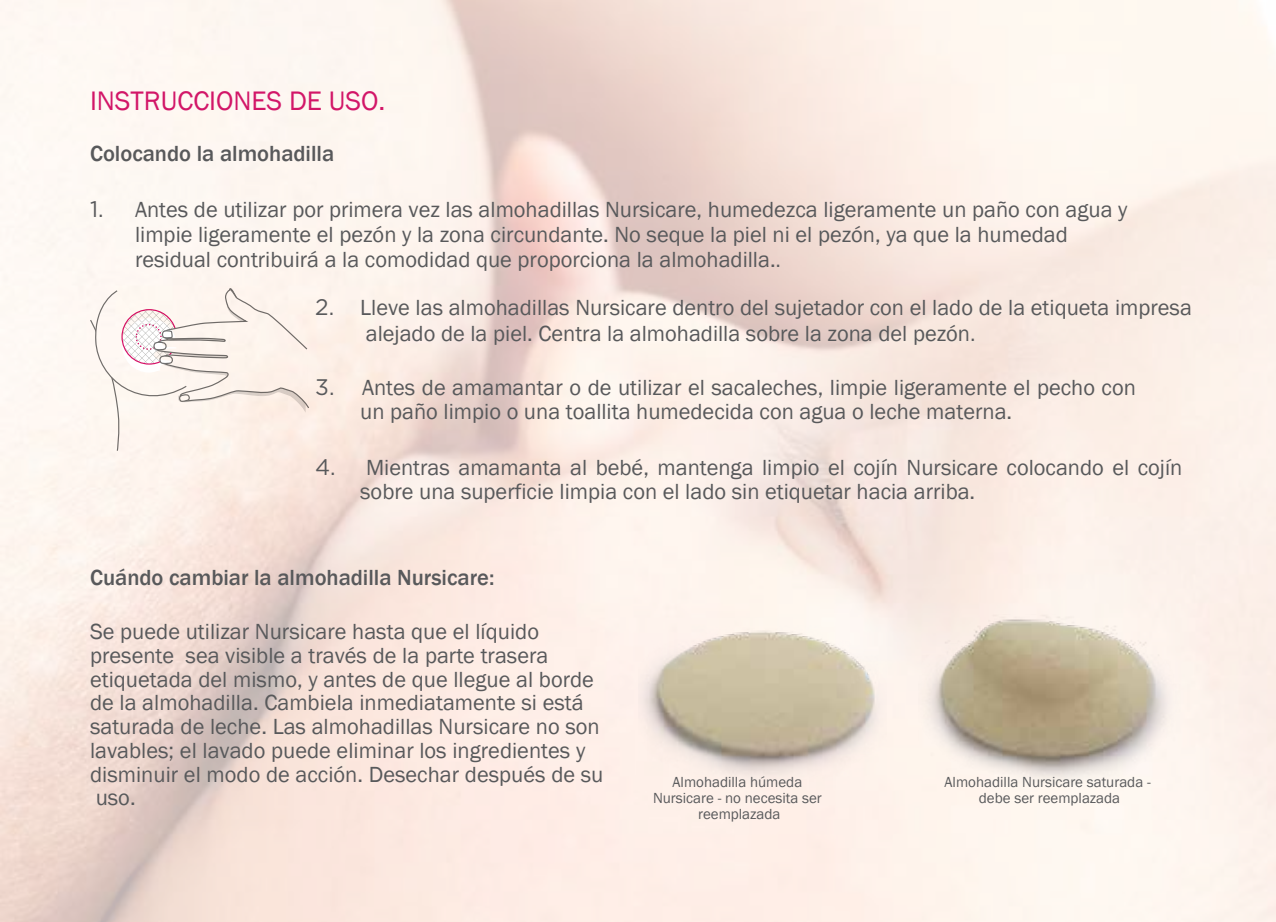
<style>
.page{position:relative;width:1276px;height:922px;background:#fff}
.page>*{position:absolute;margin:0;border:0;box-sizing:border-box;transform-origin:0 0}
.t1{font:27.5px "Franklin Gothic";color:#d21668}
.t2{font:22.5px/23.8px "Franklin Gothic";color:#58595b}
.t3{font:500 22.5px "Franklin Gothic";color:#58595b}
.t4{font:15px/15.8px "Franklin Gothic";color:#58595b;text-align:center}
.s1{font-family:"Gotham"}
</style>
<div class="page">
<img style="left:918px;top:614px;width:278px;height:181px">
<img style="left:638px;top:614px;width:248px;height:181px">
<svg style="left:89px;top:287px;width:221px;height:165px"></svg>
<p class="t1" style="left:90px;top:85px;width:297px">INSTRUCCIONES DE USO.</p>
<p class="t3" style="left:90px;top:140px;width:246px">Colocando la almohadilla</p>
<p class="t2" style="left:135px;top:197px;width:994px;line-height:24.8px;text-indent:-45px"><span class="s1">1.</span> Antes de utilizar por primera vez las almohadillas Nursicare, humedezca ligeramente un paño con agua y limpie ligeramente el pezón y la zona circundante. No seque la piel ni el pezón, ya que la humedad residual contribuirá a la comodidad que proporciona la almohadilla.<span class="s1">.</span></p>
<p class="t2" style="left:366px;top:294px;width:827px;line-height:26px;text-indent:-51px"><span class="s1">2.</span> Lleve las almohadillas Nursicare dentro del sujetador con el lado de la etiqueta impresa alejado de la piel. Centra la almohadilla sobre la zona del pezón<span class="s1">.</span></p>
<p class="t2" style="left:360px;top:375px;width:777px;text-indent:-45px"><span class="s1">3.</span> Antes de amamantar o de utilizar el sacaleches, limpie ligeramente el pecho con un paño limpio o una toallita humedecida con agua o leche materna.</p>
<p class="t2" style="left:360px;top:455px;width:823px;text-indent:-45px"><span class="s1">4.</span> Mientras amamanta al bebé, mantenga limpio el cojín Nursicare colocando el cojín sobre una superficie limpia con el lado sin etiquetar hacia arriba.</p>
<p class="t3" style="left:90px;top:564px;width:406px">Cuándo cambiar la almohadilla Nursicare:</p>
<p class="t2" style="left:90px;top:619px;width:515px">Se puede utilizar Nursicare hasta que el líquido presente sea visible a través de la parte trasera etiquetada del mismo, y antes de que llegue al borde de la almohadilla. Cambiela inmediatamente si está saturada de leche. Las almohadillas Nursicare no son lavables; el lavado puede eliminar los ingredientes y disminuir el modo de acción. Desechar después de su uso.</p>
<p class="t4" style="left:653px;top:773px;width:170px">Almohadilla húmeda<br>Nursicare - no necesita ser reemplazada</p>
<p class="t4" style="left:944px;top:773px;width:208px">Almohadilla Nursicare saturada - debe ser reemplazada</p>
</div>
